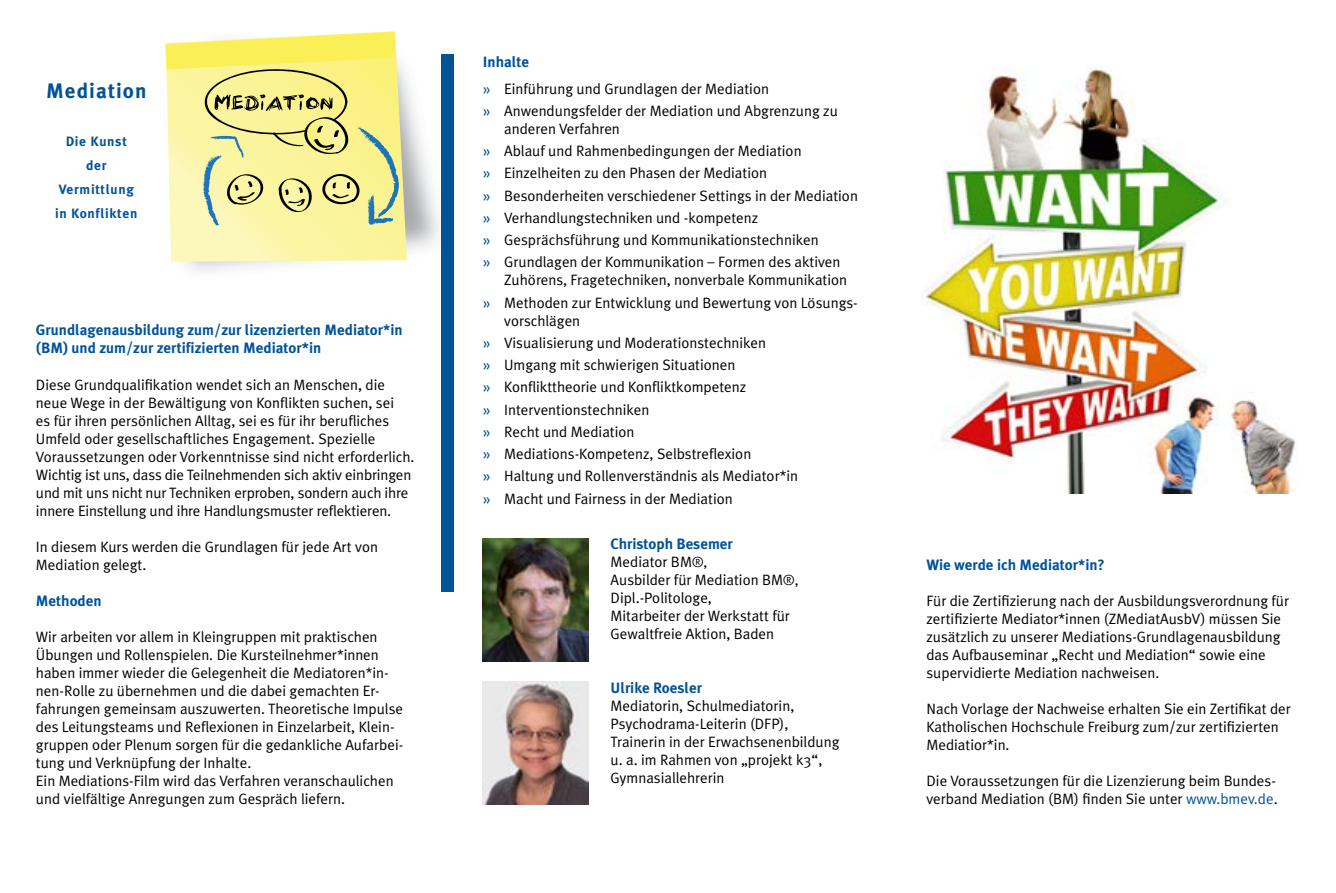
<style>
.page{position:relative;width:1336px;height:893px;background:#fff}
.page>*{position:absolute;margin:0;border:0;box-sizing:border-box;transform-origin:0 0}
.t1{font:700 21px "Meta Plus";letter-spacing:.05em;color:#005399}
.t2{font:15px/18px "Meta Plus Normal";color:#000}
.t3{font:700 15px/18px "Meta Plus";color:#005399}
.t4{font:700 13.5px "Meta Plus";letter-spacing:.05em;color:#005399}
.s1{font-family:"Meta Plus";color:#005399}
.s2{font-size:14.25px}
.s3{color:#005399}
</style>
<div class="page">
<img style="left:921px;top:67px;width:375px;height:426px">
<img style="left:483px;top:681px;width:105px;height:123px">
<img style="left:483px;top:539px;width:105px;height:123px">
<svg style="left:170px;top:31px;width:237px;height:231px;background:#f6f1b3"></svg>
<svg style="left:165px;top:32px;width:234px;height:195px;background:#e7e28d"></svg>
<div style="left:441px;top:54px;width:13px;height:538px;background:#005399"></div>
<p class="t1" style="left:46px;top:79px;width:102px">Mediation</p>
<p class="t4" style="left:66px;top:134px;width:63px">Die Kunst</p>
<p class="t4" style="left:86px;top:158px;width:22px">der</p>
<p class="t4" style="left:59px;top:182px;width:77px">Vermittlung</p>
<p class="t4" style="left:55px;top:206px;width:84px">in Konflikten</p>
<p class="t3" style="left:36px;top:321px;width:368px">Grundlagenausbildung zum/zur lizenzierten Mediator*in (BM) und zum/zur zertifizierten Mediator*in</p>
<p class="t2" style="left:36px;top:375px;width:359px">Diese Grundqualifikation wendet sich an Menschen, die neue Wege in der Bewältigung von Konflikten suchen, sei</p>
<p class="t2" style="left:36px;top:411px;width:355px">es für ihren persönlichen Alltag, sei es für ihr berufliches</p>
<p class="t2" style="left:36px;top:429px;width:380px">Umfeld oder gesellschaftliches Engagement. Spezielle Voraussetzungen oder Vorkenntnisse sind nicht erforderlich.<br>Wichtig ist uns, dass die Teilnehmenden sich aktiv einbringen und mit uns nicht nur Techniken erproben, sondern auch ihre innere Einstellung und ihre Handlungsmuster reflektieren.</p>
<p class="t2" style="left:36px;top:537px;width:343px">In diesem Kurs werden die Grundlagen für jede Art von</p>
<p class="t2" style="left:36px;top:555px;width:112px">Mediation gelegt.</p>
<p class="t3" style="left:36px;top:591px;width:67px">Methoden</p>
<p class="t2" style="left:36px;top:627px;width:344px">Wir arbeiten vor allem in Kleingruppen mit praktischen<br>Übungen und Rollenspielen. Die Kursteilnehmer*innen</p>
<p class="t2" style="left:36px;top:663px;width:369px">haben immer wieder die Gelegenheit die Mediatoren*in&shy;nen-Rolle zu übernehmen und die dabei gemachten Er&shy;fahrungen gemeinsam auszuwerten. Theoretische Impulse des Leitungsteams und Reflexionen in Einzelarbeit, Klein&shy;gruppen oder Plenum sorgen für die gedankliche Aufarbei-</p>
<p class="t2" style="left:36px;top:753px;width:217px">tung und Verknüpfung der Inhalte.</p>
<p class="t2" style="left:36px;top:771px;width:359px">Ein Mediations-Film wird das Verfahren veranschaulichen und vielfältige Anregungen zum Gespräch liefern.</p>
<p class="t3" style="left:483px;top:52px;width:48px">Inhalte</p>
<p class="t2" style="left:483px;top:79px;width:287px"><span class="s1">»</span> Einführung und Grundlagen der Mediation</p>
<p class="t2" style="left:504px;top:101px;width:335px;text-indent:-21px"><span class="s1">»</span> Anwendungsfelder der Mediation und Abgrenzung zu anderen Verfahren</p>
<p class="t2" style="left:483px;top:142px;width:320px"><span class="s1">»</span> Ablauf und Rahmenbedingungen der Mediation</p>
<p class="t2" style="left:483px;top:164px;width:286px"><span class="s1">»</span> Einzelheiten zu den Phasen der Mediation</p>
<p class="t2" style="left:483px;top:186px;width:376px"><span class="s1">»</span> Besonderheiten verschiedener Settings in der Mediation</p>
<p class="t2" style="left:483px;top:208px;width:277px"><span class="s1">»</span> Verhandlungstechniken und -kompetenz</p>
<p class="t2" style="left:483px;top:231px;width:337px"><span class="s1">»</span> Gesprächsführung und Kommunikationstechniken</p>
<p class="t2" style="left:504px;top:253px;width:344px;text-indent:-21px"><span class="s1">»</span> Grundlagen der Kommunikation – Formen des aktiven<br>Zuhörens, Fragetechniken, nonverbale Kommunikation</p>
<p class="t2" style="left:504px;top:293px;width:355px;text-indent:-21px"><span class="s1">»</span> Methoden zur Entwicklung und Bewertung von Lösungs&shy;vorschlägen</p>
<p class="t2" style="left:483px;top:333px;width:285px"><span class="s1">»</span> Visualisierung und Moderationstechniken</p>
<p class="t2" style="left:483px;top:356px;width:254px"><span class="s1">»</span> Umgang mit schwierigen Situationen</p>
<p class="t2" style="left:483px;top:378px;width:265px"><span class="s1">»</span> Konflikttheorie und Konfliktkompetenz</p>
<p class="t2" style="left:483px;top:400px;width:168px"><span class="s1">»</span> Interventionstechniken</p>
<p class="t2" style="left:483px;top:422px;width:153px"><span class="s1">»</span> Recht und Mediation</p>
<p class="t2" style="left:483px;top:445px;width:270px"><span class="s1">»</span> Mediations-Kompetenz, Selbstreflexion</p>
<p class="t2" style="left:483px;top:467px;width:316px"><span class="s1">»</span> Haltung und Rollenverständnis als Mediator*in</p>
<p class="t2" style="left:483px;top:489px;width:251px"><span class="s1">»</span> Macht und Fairness in der Mediation</p>
<p class="t3" style="left:610px;top:534px;width:124px">Christoph Besemer</p>
<p class="t2" style="left:610px;top:552px;width:98px">Mediator BM<span class="s2">®,</span></p>
<p class="t2" style="left:610px;top:570px;width:189px">Ausbilder für Mediation BM<span class="s2">®,</span></p>
<p class="t2" style="left:610px;top:588px;width:103px">Dipl.-Politologe,</p>
<p class="t2" style="left:610px;top:606px;width:181px">Mitarbeiter der Werkstatt für</p>
<p class="t2" style="left:610px;top:624px;width:165px">Gewaltfreie Aktion, Baden</p>
<p class="t3" style="left:610px;top:678px;width:93px">Ulrike Roesler</p>
<p class="t2" style="left:610px;top:696px;width:185px">Mediatorin, Schulmediatorin,</p>
<p class="t2" style="left:610px;top:714px;width:179px">Psychodrama-Leiterin (DFP),</p>
<p class="t2" style="left:610px;top:732px;width:230px">Trainerin in der Erwachsenenbildung</p>
<p class="t2" style="left:610px;top:750px;width:213px">u. a. im Rahmen von „projekt k3“,</p>
<p class="t2" style="left:610px;top:768px;width:115px">Gymnasiallehrerin</p>
<p class="t3" style="left:926px;top:556px;width:180px">Wie werde ich Mediator*in?</p>
<p class="t2" style="left:926px;top:592px;width:364px">Für die Zertifizierung nach der Ausbildungsverordnung für zertifizierte Mediator*innen (ZMediatAusbV) müssen Sie zusätzlich zu unserer Mediations-Grundlagenausbildung das Aufbauseminar „Recht und Mediation“ sowie eine supervidierte Mediation nachweisen.</p>
<p class="t2" style="left:926px;top:700px;width:366px">Nach Vorlage der Nachweise erhalten Sie ein Zertifikat der<br>Katholischen Hochschule Freiburg zum/zur zertifizierten<br>Mediatior*in.</p>
<p class="t2" style="left:926px;top:772px;width:353px">Die Voraussetzungen für die Lizenzierung beim Bundes&shy;verband Mediation (BM) finden Sie unter <span class="s3">www.bmev.de</span>.</p>
</div>
